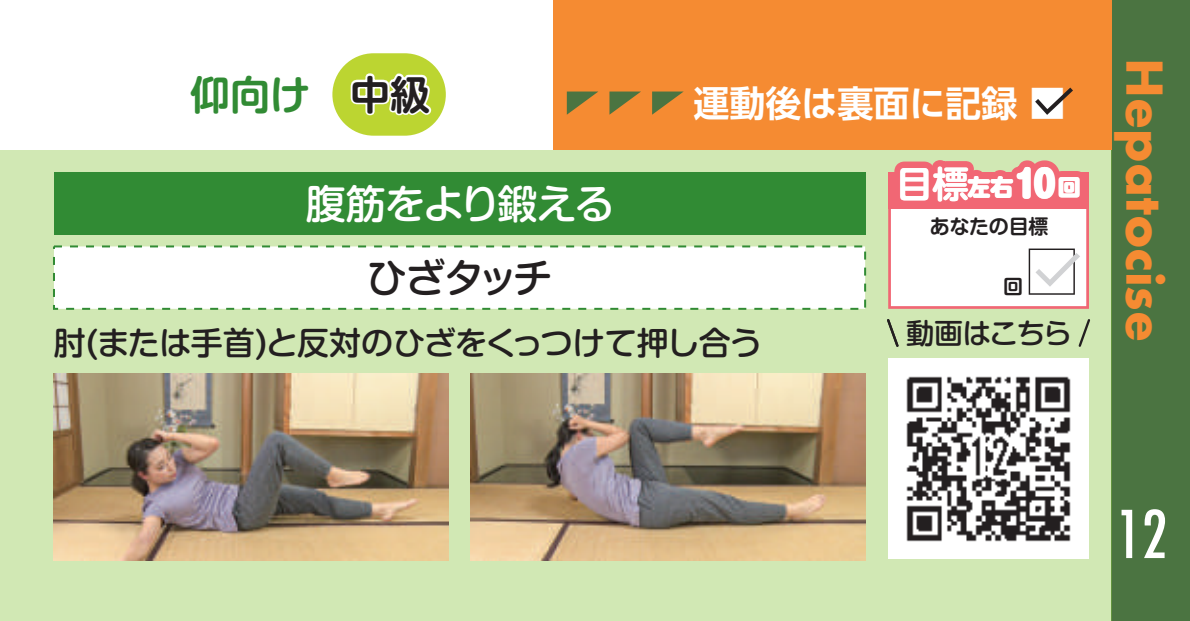
<style>
.page{position:relative;width:1190px;height:621px;background:#fff}
.page>*{position:absolute;margin:0;border:0;box-sizing:border-box;transform-origin:0 0}
.t1{font:500 condensed 64px "Futura";color:#fff}
.t2{font:700 48px "Futura";color:#f58b32}
.t3{font:500 40px "Shin M Go Pro";letter-spacing:-.035em;color:#fff}
.t4{font:700 40px "Shin M Go Pro De";color:#318b34}
.t5{font:500 40px "Shin M Go Pro";letter-spacing:-.08em;color:#231f20}
.t6{font:700 36px "UD Shin Go Pro De";color:#fff}
.t7{font:500 32px "Shin M Go Pro";letter-spacing:-.02em;color:#231f20}
.t8{font:500 28.4px "Shin M Go Pro";letter-spacing:-.035em;color:#231f20}
.t9{font:900 22.8px "Shin M Go Pro";color:#fff}
.t10{font:700 20px "Shin M Go Pro De";letter-spacing:-.01em;color:#231f20}
.s1{color:#231f20}
.s2{font-family:"Shin M Go Pro De";font-weight:700;font-size:36.8px}
.s3{font-size:36.8px}
</style>
<div class="page">
<div style="left:1111px;top:0;width:79px;height:621px;background:#4b7441"></div>
<div style="left:553px;top:0;width:558px;height:150px;background:#f58b32"></div>
<svg style="left:567px;top:92px;width:31px;height:23px"></svg>
<svg style="left:609px;top:92px;width:32px;height:23px"></svg>
<svg style="left:652px;top:92px;width:31px;height:23px"></svg>
<div style="left:0;top:150px;width:1111px;height:471px;background:#d1e8b4"></div>
<div style="left:54px;top:173px;width:811px;height:62px;background:#318b34"></div>
<div style="left:53px;top:245px;width:813px;height:65px;background:#fff;border:2px dashed #318b34"></div>
<div style="left:332px;top:53px;width:114px;height:83px;background:#bcd531;border-radius:41px"></div>
<svg style="left:349px;top:56px;width:84px;height:60px"></svg>
<svg style="left:887px;top:319px;width:12px;height:28px"></svg>
<svg style="left:1078px;top:319px;width:12px;height:28px"></svg>
<img style="left:54px;top:374px;width:394px;height:187px">
<img style="left:471px;top:374px;width:394px;height:187px">
<img style="left:888px;top:358px;width:201px;height:201px">
<svg style="left:888px;top:87px;width:201px;height:222px"></svg>
<p class="t4" style="left:190px;top:62px;width:241px">仰向け　<span class="s1">中級</span></p>
<p class="t6" style="left:693px;top:74px;width:373px">運動後は裏面に記録 ■</p>
<p class="t3" style="left:306px;top:171px;width:310px">腹筋をより鍛える</p>
<p class="t5" style="left:367px;top:246px;width:187px">ひざタッチ</p>
<p class="t7" style="left:54px;top:317px;width:709px">肘(または手首)と反対のひざをくっつけて押し合う</p>
<p class="t9" style="left:896px;top:169px;width:186px"><span class="s2">目標</span>左右<span class="s3">10</span>回</p>
<p class="t10" style="left:929px;top:210px;width:120px">あなたの目標</p>
<p class="t10" style="left:1003px;top:270px;width:21px">回</p>
<p class="t8" style="left:906px;top:310px;width:167px">動画はこちら</p>
<h2 class="t2" style="left:1179px;top:58px;width:285px;rotate:90deg">Hepatocise</h2>
<h1 class="t1" style="left:1116px;top:493px;width:53px">12</h1>
</div>
